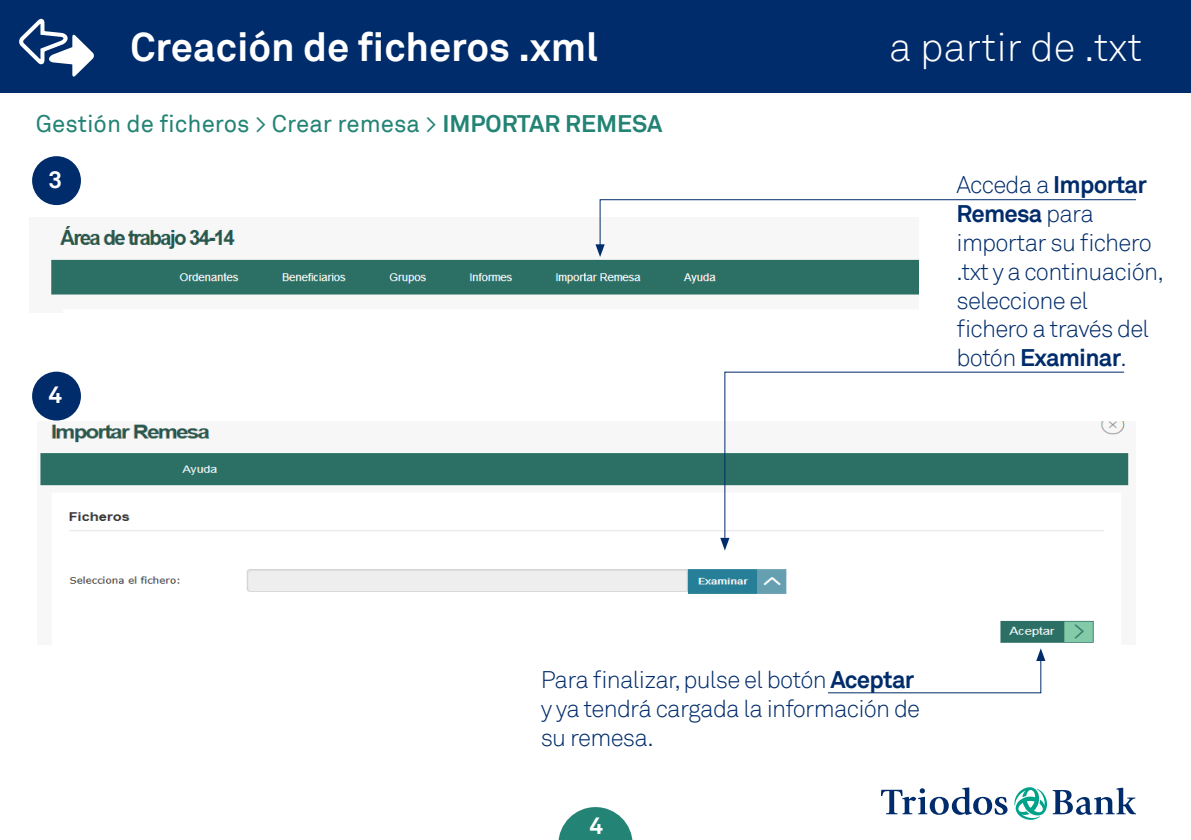
<style>
.page{position:relative;width:1191px;height:840px;background:#fff}
.page>*{position:absolute;margin:0;border:0;box-sizing:border-box;transform-origin:0 0}
.t1{font:700 40px "Akkurat";color:#fff}
.t2{font:300 40px "Akkurat";color:#fff}
.t3{font:300 24px/28.8px "Akkurat";letter-spacing:-.03em;color:#002c6b}
.t4{font:24px "Akkurat";color:#238375}
.t5{font:700 24px "Akkurat";color:#fff}
.s1{font-weight:700}
</style>
<div class="page">
<svg style="left:1014px;top:787px;width:122px;height:32px"></svg>
<svg style="left:881px;top:787px;width:126px;height:27px"></svg>
<div style="left:0;top:0;width:1191px;height:92px;background:#002c6b"></div>
<svg style="left:19px;top:19px;width:75px;height:58px"></svg>
<svg style="left:558px;top:807px;width:74px;height:32px"></svg>
<img style="left:51px;top:226px;width:867px;height:69px">
<svg style="left:595px;top:199px;width:541px;height:58px"></svg>
<svg style="left:828px;top:648px;width:217px;height:45px"></svg>
<img style="left:40px;top:424px;width:1089px;height:219px">
<svg style="left:724px;top:371px;width:401px;height:170px"></svg>
<svg style="left:720px;top:537px;width:9px;height:13px"></svg>
<div style="left:32px;top:156px;width:49px;height:49px;background:#002c6b;border-radius:50%"></div>
<div style="left:32px;top:371px;width:49px;height:49px;background:#002c6b;border-radius:50%"></div>
<p class="t1" style="left:130px;top:21px;width:469px">Creación de ficheros .xml</p>
<p class="t2" style="left:889px;top:23px;width:255px">a partir de .txt</p>
<p class="t4" style="left:36px;top:109px;width:628px">Gestión de ficheros &gt; Crear remesa &gt; <span class="s1">IMPORTAR REMESA</span></p>
<p class="t5" style="left:48px;top:164px;width:15px">3</p>
<p class="t5" style="left:48px;top:379px;width:15px">4</p>
<p class="t3" style="left:956px;top:171px;width:209px">Acceda a <span class="s1">Importar<br>Remesa</span> para importar su fichero .txt y a continuación, seleccione el fichero a través del botón <span class="s1">Examinar</span>.</p>
<p class="t3" style="left:541px;top:665px;width:381px">Para finalizar, pulse el botón <span class="s1">Aceptar </span>y ya tendrá cargada la información de su remesa.</p>
<p class="t5" style="left:589px;top:810px;width:15px">4</p>
</div>
